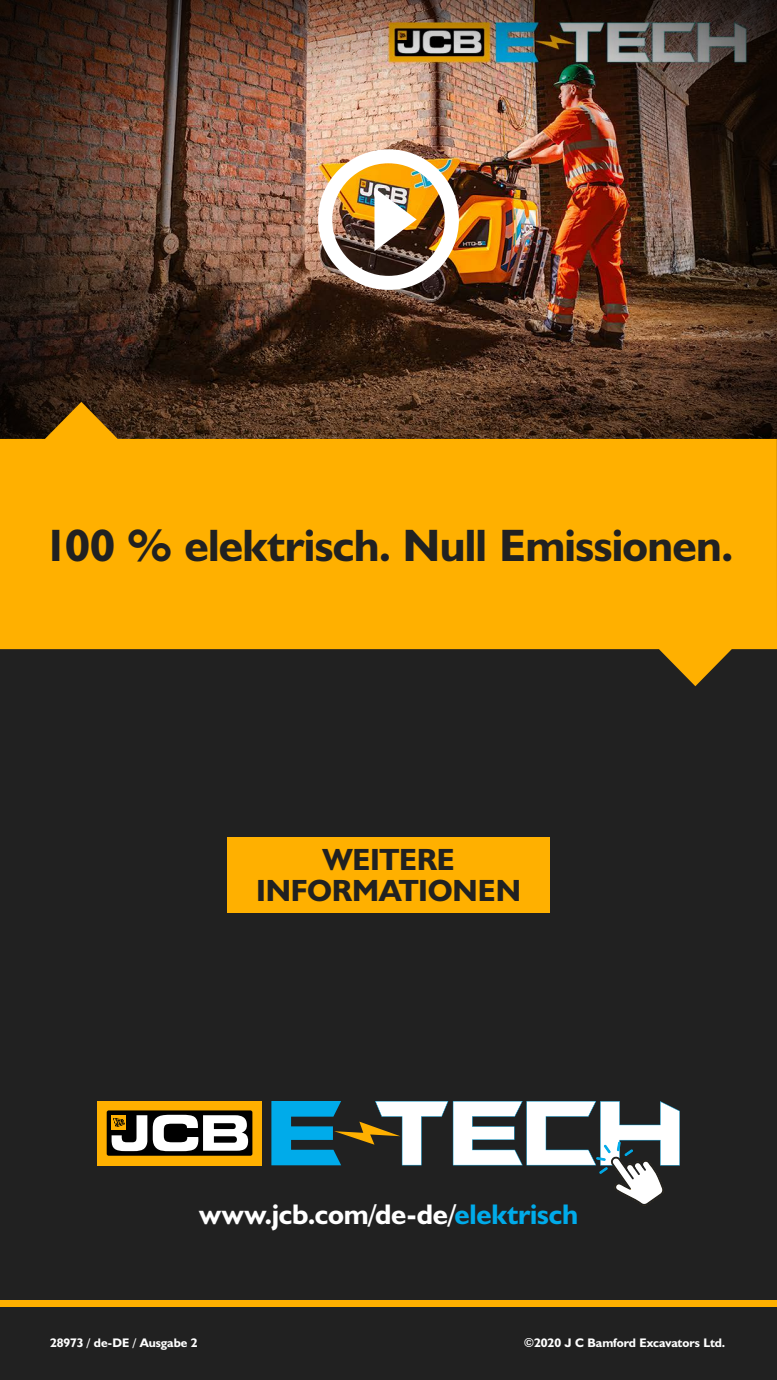
<style>
.page{position:relative;width:777px;height:1380px;background:#fff}
.page>*{position:absolute;margin:0;border:0;box-sizing:border-box;transform-origin:0 0}
.t1{font:700 45.62px "JCB Euro";letter-spacing:-.015em;color:#212121}
.t2{font:700 30.81px/31.2px "JCB Euro";letter-spacing:-.005em;color:#212121;text-align:center}
.t3{font:28.5px "JCB Bold";letter-spacing:-.005em;color:#fff}
.t4{font:700 12.5px "JCB Euro";letter-spacing:-.005em;color:#fff}
.s1{color:#00abea}
</style>
<div class="page">
<div style="left:0;top:0;width:776px;height:1380px;background:#212121"></div>
<img style="left:0;top:0;width:776px;height:402px">
<img style="left:318px;top:149px;width:140px;height:141px">
<div style="left:0;top:1300px;width:776px;height:7px;background:#ffb000"></div>
<svg style="left:0;top:402px;width:776px;height:284px;background:#cc8d07"></svg>
<div style="left:227px;top:837px;width:322px;height:76px;background:#ffb000"></div>
<div style="left:97px;top:1101px;width:165px;height:64px;background:#ffb000"></div>
<div style="left:107px;top:1110px;width:145px;height:46px;background:#000;border-radius:2px"></div>
<svg style="left:153px;top:1115px;width:95px;height:36px"></svg>
<svg style="left:111px;top:1115px;width:36px;height:36px"></svg>
<svg style="left:271px;top:1101px;width:408px;height:105px"></svg>
<h1 class="t1" style="left:43px;top:518px;width:691px">100 % elektrisch. Null Emissionen.</h1>
<h2 class="t2" style="left:256px;top:843px;width:266px">WEITERE<br>INFORMATIONEN</h2>
<h3 class="t3" style="left:199px;top:1197px;width:380px">www.jcb.com/de-de/<span class="s1">elektrisch</span></h3>
<p class="t4" style="left:50px;top:1335px;width:149px">28973 / de-DE / Ausgabe 2</p>
<p class="t4" style="left:523px;top:1335px;width:203px">©2020 J C Bamford Excavators Ltd.</p>
</div>
